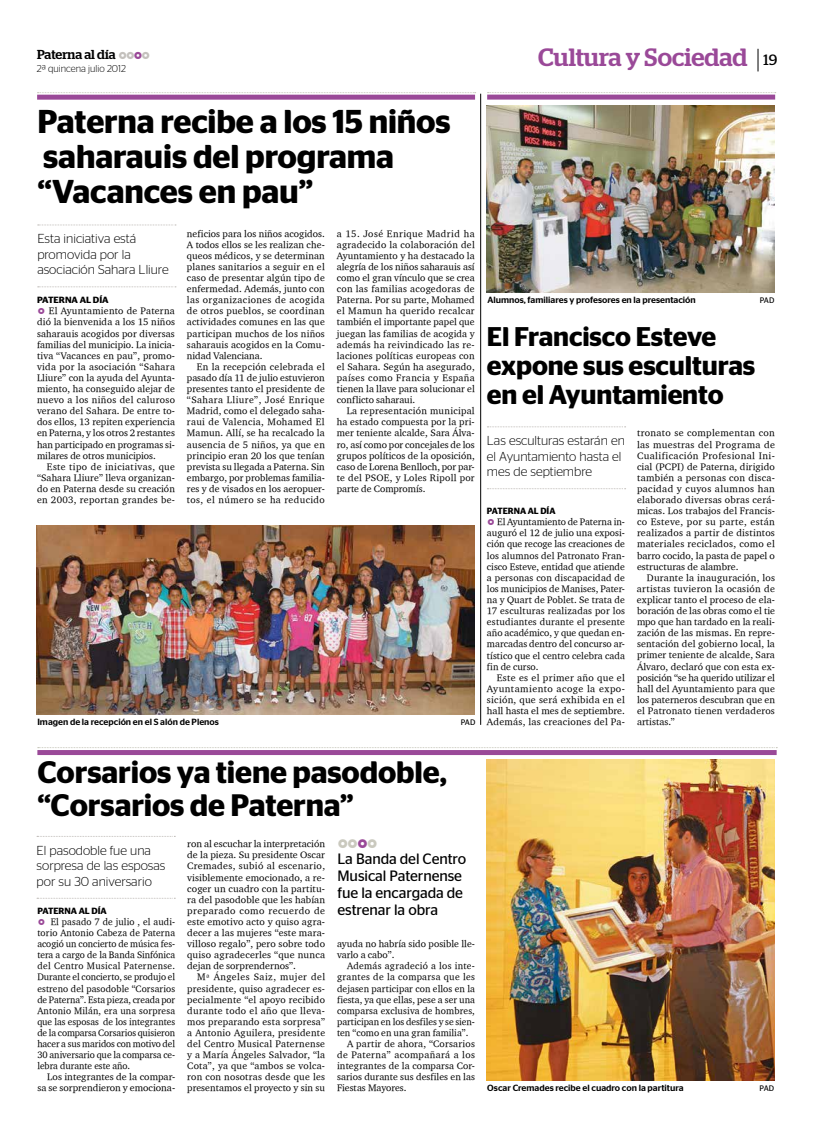
<style>
.page{position:relative;width:823px;height:1134px;background:#fff}
.page>*{position:absolute;margin:0;border:0;box-sizing:border-box;transform-origin:0 0}
.t1{font:600 33px/35px "Stag Sans";letter-spacing:-.005em;color:#000}
.t2{font:600 31px/33px "Stag Sans";letter-spacing:-.005em;color:#000}
.t3{font:600 27px/29px "Stag Sans";letter-spacing:-.005em;color:#000}
.t4{font:500 25px "Stag";color:#9a4998}
.t5{font:16px "Fedra Sans Bold Expert";color:#cac9be}
.t6{font:15px/17px "Stag Sans";letter-spacing:-.005em;color:#000}
.t7{font:300 13px/15.6px "Stag Sans";color:#000}
.t8{font:500 13px "Stag";color:#000}
.t9{font:300 10px "Stag Sans";color:#000}
.t10{font:9.7px/11.1px "Charter ITCTT";letter-spacing:.005em;color:#000;text-align:justify}
.t11{font:9.7px "Charter ITCTT";letter-spacing:.035em;color:#000}
.t12{font:9.7px "Charter ITCTT";letter-spacing:.03em;color:#000}
.t13{font:9.7px "Charter ITCTT";letter-spacing:.04em;color:#000}
.t14{font:500 9px "Stag Sans";color:#000}
.t15{font:600 9px "Stag Sans";letter-spacing:-.005em;color:#000}
.t16{font:8px "Stag Sans";letter-spacing:-.03em;color:#000}
.s1{font-family:"Fedra Sans Bold Expert";font-weight:400;color:#c4c1bd}
.s2{font-family:"Fedra Sans Bold Expert";font-weight:400;color:#9a4998}
.s3{font-weight:400;font-size:15px;color:#000}
.s4{font-family:"Fedra Sans Bold Expert";font-size:11px;color:#9a4998}
.s5{color:#9a4998}
</style>
<div class="page">
<svg style="left:757px;top:49px;width:1px;height:22px"></svg>
<div style="left:37px;top:95px;width:438px;height:5px;background:#9a4998"></div>
<svg style="left:37px;top:92px;width:438px;height:1px"></svg>
<svg style="left:38px;top:225px;width:138px;height:1px"></svg>
<svg style="left:38px;top:286px;width:138px;height:1px"></svg>
<img style="left:37px;top:525px;width:437px;height:189px">
<div style="left:487px;top:95px;width:287px;height:5px;background:#9a4998"></div>
<svg style="left:487px;top:92px;width:288px;height:1px"></svg>
<img style="left:486px;top:105px;width:288px;height:188px">
<svg style="left:487px;top:426px;width:138px;height:1px"></svg>
<svg style="left:487px;top:488px;width:138px;height:1px"></svg>
<div style="left:37px;top:750px;width:739px;height:5px;background:#9a4998"></div>
<svg style="left:38px;top:747px;width:737px;height:1px"></svg>
<hr style="left:480px;top:94px;width:1px;height:631px;background:#000">
<img style="left:486px;top:759px;width:288px;height:321px">
<svg style="left:37px;top:836px;width:138px;height:1px"></svg>
<svg style="left:37px;top:898px;width:138px;height:1px"></svg>
<h3 class="t8" style="left:37px;top:47px;width:115px">Paterna al día <span class="s1">oo</span><span class="s2">o</span><span class="s1">o</span></h3>
<p class="t9" style="left:37px;top:63px;width:90px">2ª quincena julio 2012</p>
<h3 class="t4" style="left:537px;top:43px;width:240px">Cultura y Sociedad <span class="s3">19</span></h3>
<h1 class="t1" style="left:37px;top:104px;width:414px">Paterna recibe a los 15 niños saharauis del programa “Vacances en pau”</h1>
<h3 class="t7" style="left:37px;top:231px;width:133px">Esta iniciativa está promovida por la asociación Sahara Lliure</h3>
<p class="t10" style="left:187px;top:228px;width:139px">neficios para los niños acogidos.<br>A todos ellos se les realizan che&shy;queos médicos, y se determinan planes sanitarios a seguir en el caso de presentar algún tipo de enfermedad. Además, junto con las organizaciones de acogida de otros pueblos, se coordinan actividades comunes en las que participan muchos de los niños saharauis acogidos en la Comu&shy;nidad Valenciana.</p>
<p class="t10" style="left:187px;top:361px;width:139px;text-indent:10px">En la recepción celebrada el pasado día 11 de julio estuvieron presentes tanto el presidente de “Sahara Lliure”, José Enrique Madrid, como el delegado saha&shy;raui de Valencia, Mohamed El Mamun. Allí, se ha recalcado la ausencia de 5 niños, ya que en principio eran 20 los que tenían prevista su llegada a Paterna. Sin embargo, por problemas familia&shy;res y de visados en los aeropuer&shy;tos, el número se ha reducido</p>
<p class="t10" style="left:336px;top:228px;width:139px">a 15. José Enrique Madrid ha agradecido la colaboración del Ayuntamiento y ha destacado la alegría de los niños saharauis así como el gran vínculo que se crea con las familias acogedoras de Paterna. Por su parte, Mohamed el Mamun ha querido recalcar también el importante papel que juegan las familias de acogida y además ha reivindicado las re&shy;laciones políticas europeas con el Sahara. Según ha asegurado, países como Francia y España tienen la llave para solucionar el conflicto saharaui.</p>
<p class="t10" style="left:336px;top:405px;width:139px;text-indent:10px">La representación municipal ha estado compuesta por la pri&shy;mer teniente alcalde, Sara Álva&shy;ro, así como por concejales de los grupos políticos de la oposición, caso de Lorena Benlloch, por par&shy;te del PSOE, y Loles Ripoll por parte de Compromís.</p>
<p class="t15" style="left:37px;top:295px;width:73px">PATERNA AL DÍA</p>
<p class="t10" style="left:37px;top:305px;width:139px"><span class="s4">o</span> El Ayuntamiento de Paterna dió la bienvenida a los 15 niños saharauis acogidos por diversas familias del municipio. La inicia&shy;tiva “Vacances en pau”, promo&shy;vida por la asociación “Sahara Lliure” con la ayuda del Ayunta&shy;miento, ha conseguido alejar de nuevo a los niños del caluroso verano del Sahara. De entre to&shy;dos ellos, 13 repiten experiencia en Paterna, y los otros 2 restantes han participado en programas si&shy;milares de otros municipios.</p>
<p class="t10" style="left:37px;top:461px;width:139px;text-indent:10px">Este tipo de iniciativas, que “Sahara Lliure” lleva organizan&shy;do en Paterna desde su creación en 2003, reportan grandes be-</p>
<p class="t14" style="left:37px;top:717px;width:183px">Imagen de la recepción en el S alón de Plenos</p>
<p class="t16" style="left:460px;top:718px;width:16px">PAD</p>
<p class="t14" style="left:487px;top:295px;width:210px">Alumnos, familiares y profesores en la presentación</p>
<p class="t16" style="left:759px;top:296px;width:16px">PAD</p>
<h3 class="t3" style="left:486px;top:322px;width:270px">El Francisco Esteve expone sus esculturas en el Ayuntamiento</h3>
<h3 class="t7" style="left:486px;top:433px;width:139px">Las esculturas estarán en el Ayuntamiento hasta el mes de septiembre</h3>
<p class="t15" style="left:486px;top:506px;width:70px">PATERNA AL DÍA</p>
<p class="t10" style="left:486px;top:516px;width:139px"><span class="s4">o</span> El Ayuntamiento de Paterna in&shy;auguró el 12 de julio una exposi&shy;ción que recoge las creaciones de los alumnos del Patronato Fran&shy;cisco Esteve, entidad que atiende a personas con discapacidad de los municipios de Manises, Pater&shy;na y Quart de Poblet. Se trata de 17 esculturas realizadas por los estudiantes durante el presente año académico, y que quedan en&shy;marcadas dentro del concurso ar&shy;tístico que el centro celebra cada fin de curso.</p>
<p class="t10" style="left:486px;top:672px;width:139px;text-indent:10px">Este es el primer año que el Ayuntamiento acoge la expo&shy;sición, que será exhibida en el hall hasta el mes de septiembre.<br>Además, las creaciones del Pa-</p>
<p class="t10" style="left:636px;top:427px;width:139px">tronato se complementan con las muestras del Programa de Cualificación Profesional Ini&shy;cial (PCPI) de Paterna, dirigido también a personas con disca&shy;pacidad y cuyos alumnos han elaborado diversas obras cerá&shy;micas. Los trabajos del Francis&shy;co Esteve, por su parte, están realizados a partir de distintos materiales reciclados, como el barro cocido, la pasta de papel o estructuras de alambre.</p>
<p class="t10" style="left:636px;top:572px;width:139px;text-indent:10px">Durante la inauguración, los artistas tuvieron la ocasión de explicar tanto el proceso de ela&shy;boración de las obras como el tie mpo que han tardado en la reali&shy;zación de las mismas. En repre&shy;sentación del gobierno local, la primer teniente de alcalde, Sara Álvaro, declaró que con esta ex&shy;posición “se ha querido utilizar el hall del Ayuntamiento para que los paterneros descubran que en el Patronato tienen verdaderos artistas.”</p>
<h2 class="t2" style="left:37px;top:756px;width:410px">Corsarios ya tiene pasodoble, “Corsarios de Paterna”</h2>
<h3 class="t5" style="left:336px;top:832px;width:43px">oo<span class="s5">o</span>o</h3>
<p class="t10" style="left:187px;top:838px;width:139px">ron al escuchar la interpretación de la pieza. Su presidente Oscar Cremades, subió al escenario, visiblemente emocionado, a re&shy;coger un cuadro con la partitu&shy;ra del pasodoble que les habían preparado como recuerdo de este emotivo acto y quiso agra&shy;decer a las mujeres “este mara&shy;villoso regalo”, pero sobre todo quiso agradecerles “que nunca dejan de sorprendernos”.</p>
<p class="t10" style="left:187px;top:971px;width:139px;text-indent:10px">Mª Ángeles Saiz, mujer del presidente, quiso agradecer es&shy;pecialmente “el apoyo recibido durante todo el año que lleva&shy;mos preparando esta sorpresa” a Antonio Aguilera, presidente del Centro Musical Paternense y a María Ángeles Salvador, “la Cota”, ya que “ambos se volca&shy;ron con nosotras desde que les presentamos el proyecto y sin su</p>
<h3 class="t7" style="left:37px;top:842px;width:130px">El pasodoble fue una sorpresa de las esposas por su 30 aniversario</h3>
<h3 class="t6" style="left:337px;top:850px;width:130px">La Banda del Centro<br>Musical Paternense fue la encargada de estrenar la obra</h3>
<p class="t15" style="left:37px;top:905px;width:71px">PATERNA AL DÍA</p>
<p class="t10" style="left:37px;top:916px;width:139px"><span class="s4">o</span> El pasado 7 de julio , el audi&shy;torio Antonio Cabeza de Paterna acogió un concierto de música fes&shy;tera a cargo de la Banda Sinfónica del Centro Musical Paternense.<br>Durante el concierto, se produjo el estreno del pasodoble “Corsarios de Paterna”. Esta pieza, creada por Antonio Milán, era una sorpresa que las esposas de los integrantes de la comparsa Corsarios quisieron hacer a sus maridos con motivo del 30 aniversario que la comparsa ce&shy;lebra durante este año.</p>
<p class="t10" style="left:37px;top:1071px;width:139px;text-align:right">Los integrantes de la compar&shy;sa se sorprendieron y emociona-</p>
<p class="t10" style="left:337px;top:938px;width:139px">ayuda no habría sido posible lle&shy;varlo a cabo”.</p>
<p class="t12" style="left:347px;top:960px;width:129px">Además agradeció a los inte-</p>
<p class="t11" style="left:337px;top:971px;width:139px">grantes de la comparsa que les</p>
<p class="t10" style="left:337px;top:982px;width:139px">dejasen participar con ellos en la</p>
<p class="t10" style="left:337px;top:993px;width:139px">fiesta, ya que ellas, pese a ser una</p>
<p class="t10" style="left:337px;top:1005px;width:139px">comparsa exclusiva de hombres,</p>
<p class="t10" style="left:337px;top:1016px;width:139px">participan en los desfiles y se sien-</p>
<p class="t10" style="left:337px;top:1027px;width:133px">ten “como en una gran familia”.</p>
<p class="t10" style="left:347px;top:1038px;width:129px">A partir de ahora, “Corsarios</p>
<p class="t13" style="left:337px;top:1049px;width:139px">de Paterna” acompañará a los</p>
<p class="t10" style="left:337px;top:1060px;width:139px">integrantes de la comparsa Cor-</p>
<p class="t10" style="left:337px;top:1071px;width:139px">sarios durante sus desfiles en las</p>
<p class="t10" style="left:337px;top:1082px;width:71px">Fiestas Mayores.</p>
<p class="t14" style="left:487px;top:1083px;width:198px">Oscar Cremades recibe el cuadro con la partitura</p>
<p class="t16" style="left:759px;top:1084px;width:16px">PAD</p>
</div>
